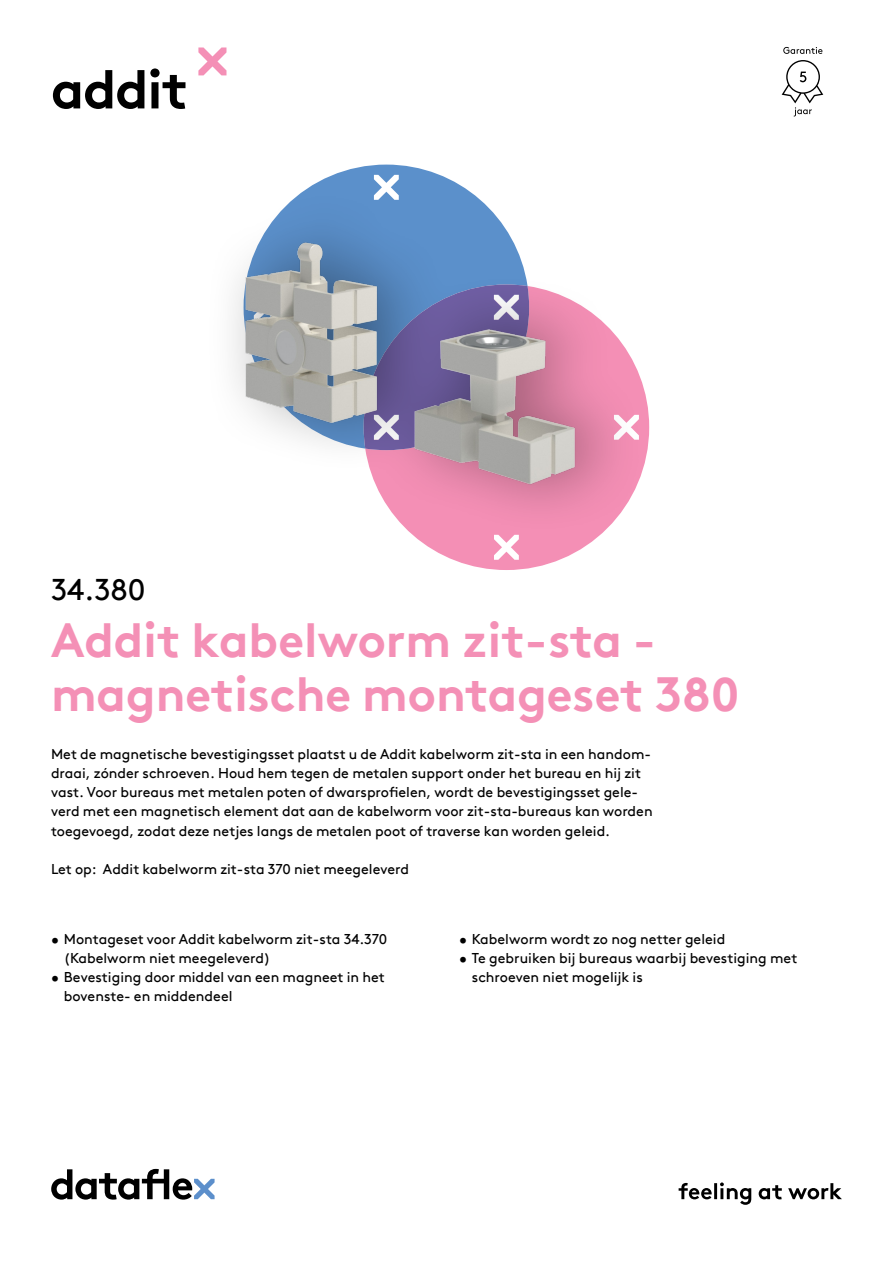
<style>
.page{position:relative;width:893px;height:1263px;background:#fff}
.page>*{position:absolute;margin:0;border:0;box-sizing:border-box;transform-origin:0 0}
.hoofdstuk{font:700 54px "Brown Pro TT";letter-spacing:-.02em;color:#000}
.productnaam{font:700 48px/54px "Brown Pro TT";color:#f490b6}
.productnummer{font:30px "Brown Pro TT";color:#000}
.omschrijving{font:14.25px/19.2px "Brown Pro TT";color:#000}
</style>
<div class="page">
<svg style="left:51px;top:1169px;width:164px;height:30px"></svg>
<svg style="left:679px;top:1182px;width:163px;height:23px"></svg>
<svg style="left:198px;top:47px;width:28px;height:28px"></svg>
<img style="left:232px;top:164px;width:409px;height:406px">
<svg style="left:783px;top:47px;width:39px;height:7px"></svg>
<svg style="left:782px;top:60px;width:41px;height:56px"></svg>
<p class="hoofdstuk" style="left:51px;top:46px;width:139px">addit</p>
<p class="productnummer" style="left:51px;top:566px;width:96px">34.380</p>
<p class="productnaam" style="left:51px;top:608px;width:690px">Addit kabelworm zit-sta - magnetische montageset 380</p>
<p class="omschrijving" style="left:51px;top:743px;width:603px">Met de magnetische bevestigingsset plaatst u de Addit kabelworm zit-sta in een handom&shy;draai, zónder schroeven. Houd hem tegen de metalen support onder het bureau en hij zit vast. Voor bureaus met metalen poten of dwarsprofielen, wordt de bevestigingsset gele&shy;verd met een magnetisch element dat aan de kabelworm voor zit-sta-bureaus kan worden toegevoegd, zodat deze netjes langs de metalen poot of traverse kan worden geleid.</p>
<p class="omschrijving" style="left:51px;top:858px;width:360px">Let op: Addit kabelworm zit-sta 370 niet meegeleverd</p>
<p class="omschrijving" style="left:64px;top:928px;width:325px;text-indent:-13px">• Montageset voor Addit kabelworm zit-sta 34.370 (Kabelworm niet meegeleverd)</p>
<p class="omschrijving" style="left:64px;top:966px;width:323px;text-indent:-13px">• Bevestiging door middel van een magneet in het bovenste- en middendeel</p>
<p class="omschrijving" style="left:459px;top:928px;width:268px">• Kabelworm wordt zo nog netter geleid</p>
<p class="omschrijving" style="left:472px;top:947px;width:327px;text-indent:-13px">• Te gebruiken bij bureaus waarbij bevestiging met schroeven niet mogelijk is</p>
</div>
